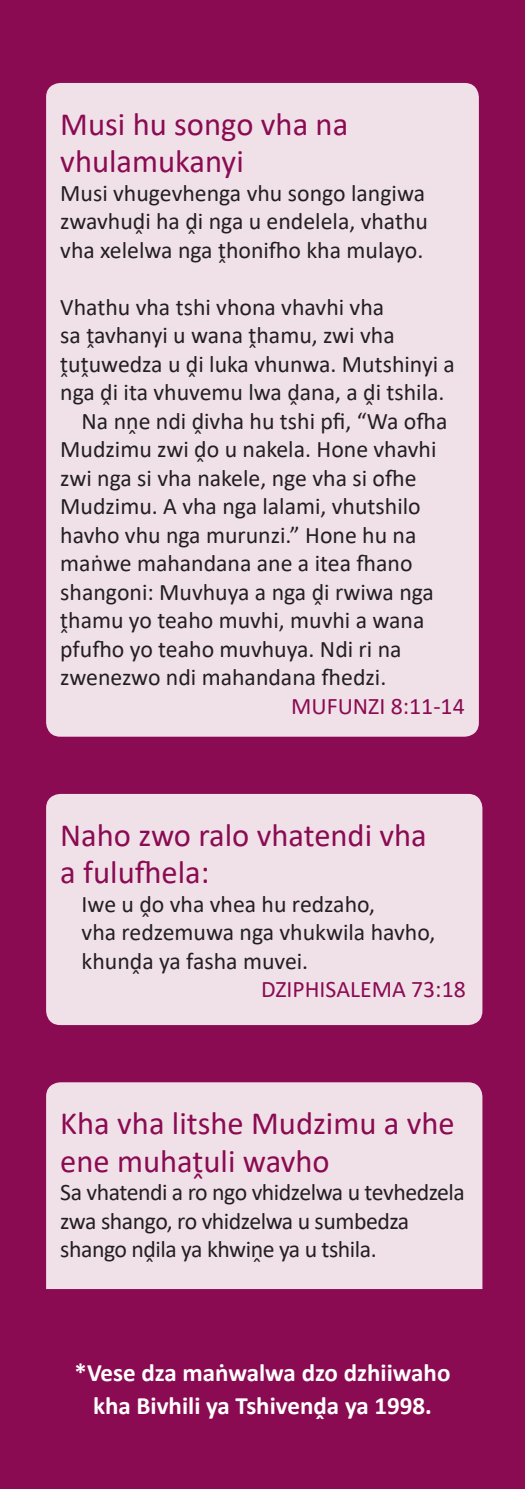
<style>
.page{position:relative;width:525px;height:1489px;background:#fff}
.page>*{position:absolute;margin:0;border:0;box-sizing:border-box;transform-origin:0 0}
.t1{font:32.5px/37.5px "Calibri";color:#8b0b52}
.t2{font:700 25px/32.5px "Calibri";color:#fff;text-align:center}
.t3{font:23.75px/28.5px "Calibri";color:#231f20;text-align:justify}
.t4{font:23.75px/28.5px "Calibri";letter-spacing:-.02em;color:#231f20}
.t5{font:23.75px "Calibri";color:#8b0b52}
</style>
<div class="page">
<div style="left:0;top:0;width:524px;height:1488px;background:#8b0b52"></div>
<div style="left:46px;top:83px;width:432px;height:653px;background:#f0e1e9;border-radius:14px"></div>
<div style="left:46px;top:793px;width:436px;height:232px;background:#f0e1e9;border-radius:14px"></div>
<div style="left:46px;top:1082px;width:436px;height:206px;background:#f0e1e9"></div>
<h1 class="t1" style="left:60px;top:104px;width:289px">Musi hu songo vha na vhulamukanyi</h1>
<p class="t3" style="left:60px;top:178px;width:369px">Musi vhugevhenga vhu songo langiwa zwavhuḓi ha ḓi nga u endelela, vhathu vha xelelwa nga ṱhonifho kha mulayo.</p>
<p class="t3" style="left:60px;top:292px;width:325px">Vhathu vha tshi vhona vhavhi vha</p>
<p class="t3" style="left:60px;top:320px;width:336px">sa ṱavhanyi u wana ṱhamu, zwi vha</p>
<p class="t3" style="left:60px;top:349px;width:396px">ṱuṱuwedza u ḓi luka vhunwa. Mutshinyi a</p>
<p class="t3" style="left:60px;top:377px;width:385px">nga ḓi ita vhuvemu lwa ḓana, a ḓi tshila.</p>
<p class="t3" style="left:81px;top:406px;width:367px">Na nṋe ndi ḓivha hu tshi pfi, “Wa ofha</p>
<p class="t3" style="left:60px;top:434px;width:377px">Mudzimu zwi ḓo u nakela. Hone vhavhi</p>
<p class="t3" style="left:60px;top:463px;width:357px">zwi nga si vha nakele, nge vha si ofhe</p>
<p class="t3" style="left:60px;top:491px;width:362px">Mudzimu. A vha nga lalami, vhutshilo</p>
<p class="t3" style="left:60px;top:520px;width:357px">havho vhu nga murunzi.” Hone hu na</p>
<p class="t3" style="left:60px;top:548px;width:353px">maṅwe mahandana ane a itea fhano</p>
<p class="t3" style="left:60px;top:577px;width:375px">shangoni: Muvhuya a nga ḓi rwiwa nga</p>
<p class="t3" style="left:60px;top:605px;width:365px">ṱhamu yo teaho muvhi, muvhi a wana</p>
<p class="t3" style="left:60px;top:634px;width:342px">pfufho yo teaho muvhuya. Ndi ri na</p>
<p class="t3" style="left:60px;top:662px;width:327px">zwenezwo ndi mahandana fhedzi.</p>
<p class="t5" style="left:291px;top:689px;width:175px">MUFUNZI 8:11-14</p>
<h1 class="t1" style="left:60px;top:815px;width:368px">Naho zwo ralo vhatendi vha a fulufhela:</h1>
<p class="t3" style="left:81px;top:888px;width:355px;text-align:left">Iwe u ḓo vha vhea hu redzaho,<br>vha redzemuwa nga vhukwila havho, khunḓa ya fasha muvei.</p>
<p class="t5" style="left:261px;top:972px;width:206px">DZIPHISALEMA 73:18</p>
<h1 class="t1" style="left:60px;top:1103px;width:396px">Kha vha litshe Mudzimu a vhe ene muhaṱuli wavho</h1>
<p class="t4" style="left:60px;top:1177px;width:406px">Sa vhatendi a ro ngo vhidzelwa u tevhedzela zwa shango, ro vhidzelwa u sumbedza shango nḓila ya khwiṋe ya u tshila.</p>
<p class="t2" style="left:74px;top:1356px;width:377px">*Vese dza maṅwalwa dzo dzhiiwaho kha Bivhili ya Tshivenḓa ya 1998.</p>
</div>
